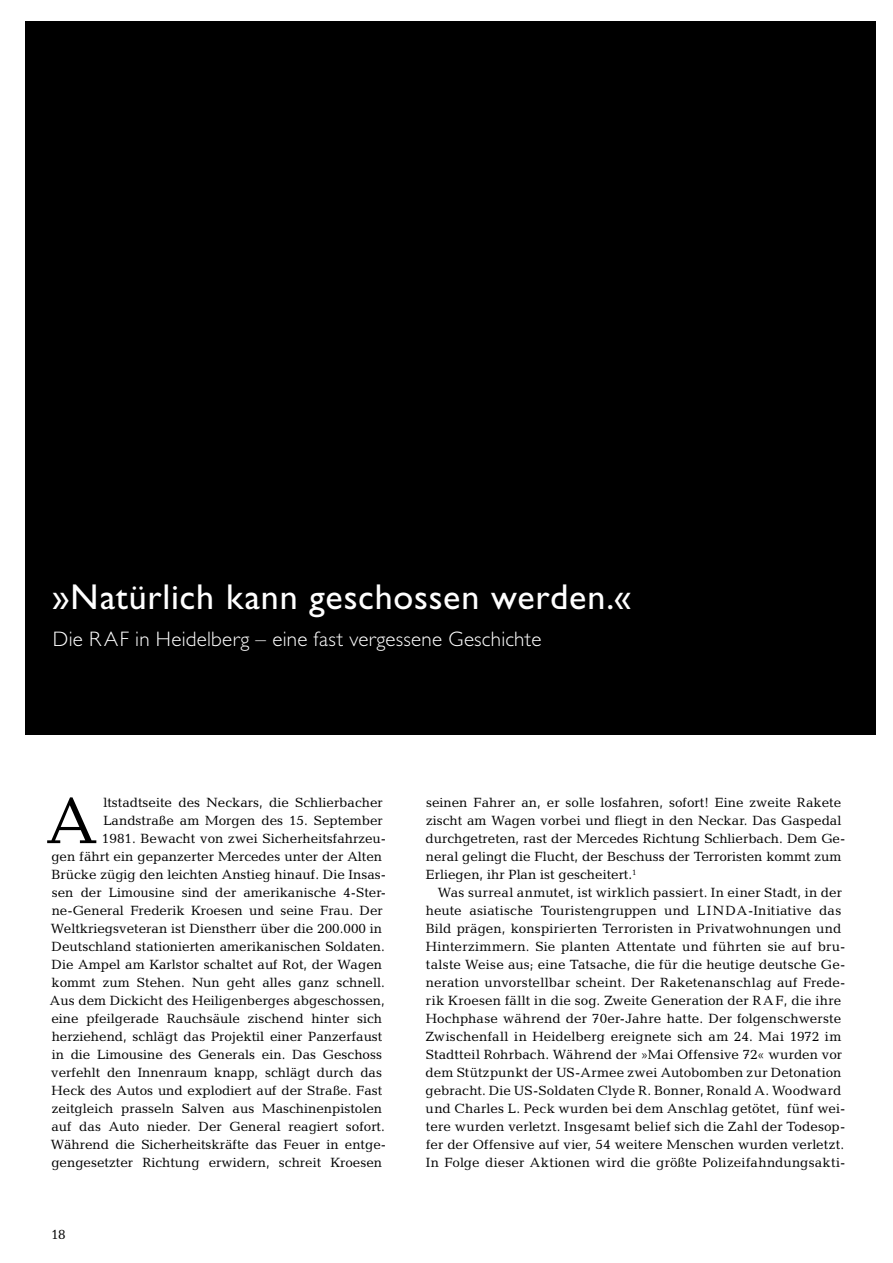
<style>
.page{position:relative;width:893px;height:1263px;background:#fff}
.page>*{position:absolute;margin:0;border:0;box-sizing:border-box;transform-origin:0 0}
.t1{font:66.3px "Candida Std";color:#000}
.t2{font:36px "Gill Sans Std";letter-spacing:.025em;color:#fff}
.t3{font:300 21px "Gill Sans Std";letter-spacing:.015em;color:#fff}
.t4{font:13.5px/18px "Candida Std";color:#000}
</style>
<div class="page">
<div style="left:26px;top:21px;width:850px;height:714px;background:#000"></div>
<h2 class="t2" style="left:52px;top:576px;width:581px">»Natürlich kann geschossen werden.«</h2>
<h3 class="t3" style="left:53px;top:627px;width:490px">Die RAF in Heidelberg – eine fast vergessene Geschichte</h3>
<h1 class="t1" style="left:46px;top:783px;width:53px">A</h1>
<p class="t4" style="left:50px;top:793px;width:338px;text-align:right">ltstadtseite des Neckars, die Schlierbacher Landstraße am Morgen des 15. September<br>1981. Bewacht von zwei Sicherheitsfahrzeu-<br>gen fährt ein gepanzerter Mercedes unter der Alten Brücke zügig den leichten Anstieg hinauf. Die Insas&shy;sen der Limousine sind der amerikanische 4-Ster&shy;ne-General Frederik Kroesen und seine Frau. Der Weltkriegsveteran ist Dienstherr über die 200.000 in Deutschland stationierten amerikanischen Soldaten.<br>Die Ampel am Karlstor schaltet auf Rot, der Wagen kommt zum Stehen. Nun geht alles ganz schnell.<br>Aus dem Dickicht des Heiligenberges abgeschossen, eine pfeilgerade Rauchsäule zischend hinter sich herziehend, schlägt das Projektil einer Panzerfaust in die Limousine des Generals ein. Das Geschoss verfehlt den Innenraum knapp, schlägt durch das Heck des Autos und explodiert auf der Straße. Fast zeitgleich prasseln Salven aus Maschinenpistolen auf das Auto nieder. Der General reagiert sofort.<br>Während die Sicherheitskräfte das Feuer in entge&shy;gengesetzter Richtung erwidern, schreit Kroesen</p>
<p class="t4" style="left:426px;top:793px;width:421px">seinen Fahrer an, er solle losfahren, sofort! Eine zweite Rakete zischt am Wagen vorbei und fliegt in den Neckar. Das Gaspedal durchgetreten, rast der Mercedes Richtung Schlierbach. Dem Ge&shy;neral gelingt die Flucht, der Beschuss der Terroristen kommt zum Erliegen, ihr Plan ist gescheitert.<sup>1</sup></p>
<p class="t4" style="left:425px;top:883px;width:421px;text-indent:12px">Was surreal anmutet, ist wirklich passiert. In einer Stadt, in der heute asiatische Touristengruppen und LINDA-Initiative das Bild prägen, konspirierten Terroristen in Privatwohnungen und Hinterzimmern. Sie planten Attentate und führten sie auf bru&shy;talste Weise aus; eine Tatsache, die für die heutige deutsche Ge&shy;neration unvorstellbar scheint. Der Raketenanschlag auf Frede&shy;rik Kroesen fällt in die sog. Zweite Generation der RAF, die ihre Hochphase während der 70er-Jahre hatte. Der folgenschwerste Zwischenfall in Heidelberg ereignete sich am 24. Mai 1972 im Stadtteil Rohrbach. Während der »Mai Offensive 72« wurden vor dem Stützpunkt der US-Armee zwei Autobomben zur Detonation gebracht. Die US-Soldaten Clyde R. Bonner, Ronald A. Woodward und Charles L. Peck wurden bei dem Anschlag getötet, fünf wei&shy;tere wurden verletzt. Insgesamt belief sich die Zahl der Todesop&shy;fer der Offensive auf vier, 54 weitere Menschen wurden verletzt.<br>In Folge dieser Aktionen wird die größte Polizeifahndungsakti-</p>
<p class="t4" style="left:51px;top:1225px;width:16px">18</p>
</div>
